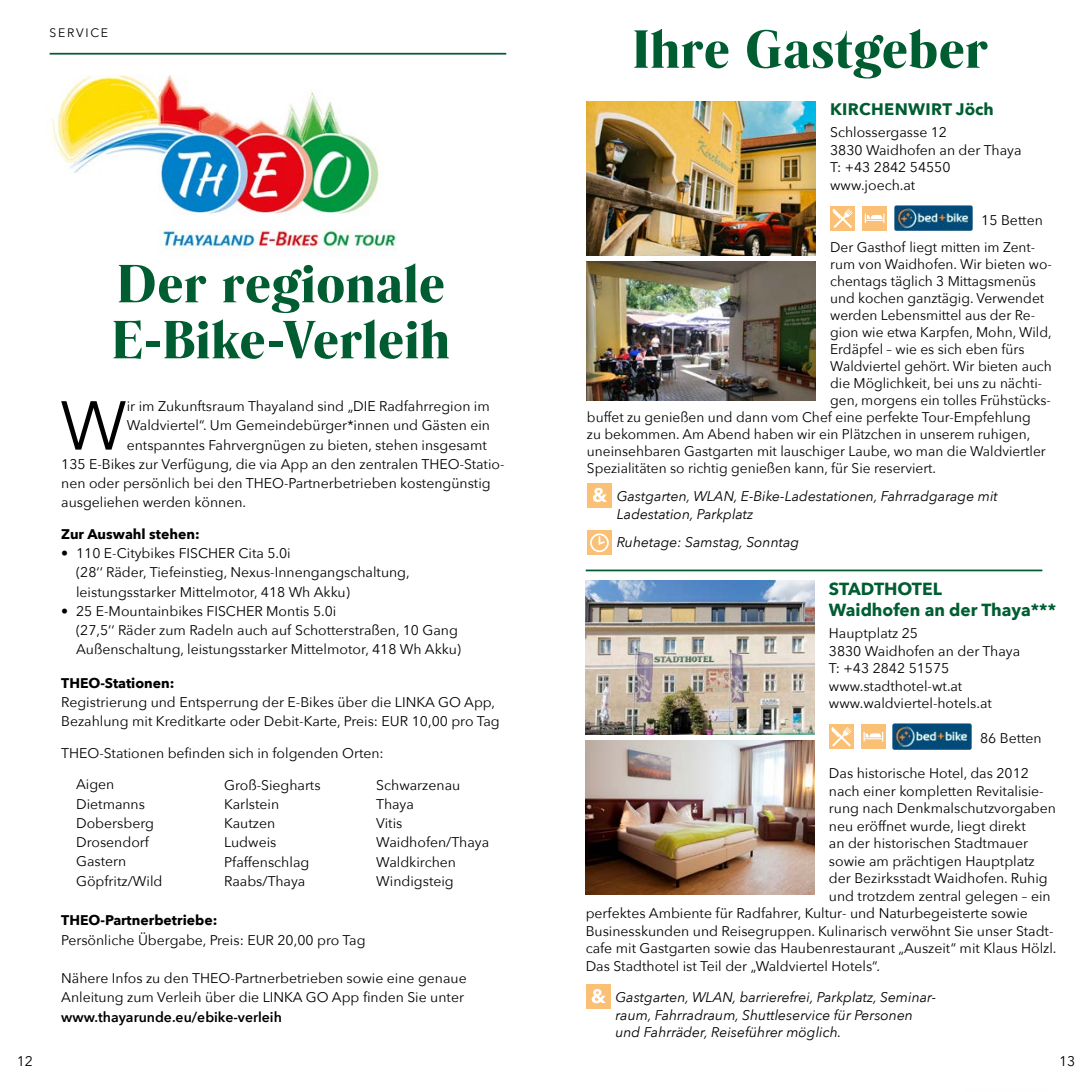
<style>
.page{position:relative;width:1092px;height:1092px;background:#fff}
.page>*{position:absolute;margin:0;border:0;box-sizing:border-box;transform-origin:0 0}
.t1{font:68.42px "Avenir Next";color:#000}
.t2{font:900 50.75px/56px "Rando Display";letter-spacing:.01em;color:#005d32}
.t3{font:700 17.5px/21px "Avenir Next";color:#005d32}
.t4{font:700 16.62px "Avenir Next";letter-spacing:.02em;color:#005d32}
.t5{font:14px/19.2px "Avenir Next";color:#000}
.t6{font:italic 14px/17.5px "Avenir Next";color:#000}
.t7{font:700 14px "Avenir Next";color:#000}
.t8{font:600 14px "Avenir Next";color:#000}
.t9{font:12.25px "Avenir Next";letter-spacing:.14em;color:#000}
</style>
<div class="page">
<img style="left:52px;top:75px;width:345px;height:182px">
<hr style="left:50px;top:53px;width:456px;height:2px;background:#005d32">
<div style="left:830px;top:206px;width:25px;height:25px;background:#fac075"></div>
<svg style="left:832px;top:208px;width:20px;height:20px"></svg>
<div style="left:862px;top:206px;width:25px;height:25px;background:#fac075"></div>
<svg style="left:864px;top:213px;width:20px;height:10px"></svg>
<img style="left:894px;top:205px;width:78px;height:26px">
<div style="left:587px;top:483px;width:25px;height:25px;background:#fac075"></div>
<svg style="left:593px;top:488px;width:14px;height:14px"></svg>
<div style="left:587px;top:530px;width:25px;height:25px;background:#fac075"></div>
<div style="left:590px;top:533px;width:18px;height:19px;border:2px solid #fff;border-radius:50%"></div>
<svg style="left:597px;top:535px;width:9px;height:11px"></svg>
<img style="left:587px;top:102px;width:228px;height:153px">
<img style="left:587px;top:262px;width:228px;height:139px">
<div style="left:828px;top:724px;width:25px;height:25px;background:#fac075"></div>
<svg style="left:831px;top:727px;width:20px;height:19px"></svg>
<div style="left:860px;top:724px;width:25px;height:25px;background:#fac075"></div>
<svg style="left:863px;top:732px;width:20px;height:9px"></svg>
<img style="left:892px;top:723px;width:79px;height:26px">
<div style="left:585px;top:984px;width:25px;height:25px;background:#fac075"></div>
<svg style="left:591px;top:989px;width:15px;height:14px"></svg>
<img style="left:585px;top:580px;width:229px;height:154px">
<hr style="left:585px;top:569px;width:457px;height:2px;background:#005d32">
<img style="left:585px;top:740px;width:229px;height:154px">
<p class="t9" style="left:50px;top:22px;width:60px">SERVICE</p>
<h2 class="t2" style="left:112px;top:255px;width:340px">Der regionale<br>E-Bike-Verleih</h2>
<h1 class="t1" style="left:60px;top:368px;width:68px">W</h1>
<p class="t5" style="left:127px;top:396px;width:364px">ir im Zukunftsraum Thayaland sind „DIE Radfahrregion im</p>
<p class="t5" style="left:127px;top:415px;width:365px">Waldviertel“. Um Gemeindebürger*innen und Gästen ein</p>
<p class="t5" style="left:127px;top:434px;width:361px">entspanntes Fahrvergnügen zu bieten, stehen insgesamt</p>
<p class="t5" style="left:61px;top:454px;width:445px">135 E-Bikes zur Verfügung, die via App an den zentralen THEO-Statio-</p>
<p class="t5" style="left:61px;top:473px;width:431px">nen oder persönlich bei den THEO-Partnerbetrieben kostengünstig</p>
<p class="t5" style="left:61px;top:492px;width:186px">ausgeliehen werden können.</p>
<p class="t7" style="left:61px;top:522px;width:140px">Zur Auswahl stehen:</p>
<p class="t5" style="left:76px;top:543px;width:335px;text-indent:-15px">• 110 E-Citybikes FISCHER Cita 5.0i<br>(28‘‘ Räder, Tiefeinstieg, Nexus-Innengangschaltung, leistungsstarker Mittelmotor, 418 Wh Akku)</p>
<p class="t5" style="left:76px;top:601px;width:386px;text-indent:-15px">• 25 E-Mountainbikes FISCHER Montis 5.0i<br>(27,5‘‘ Räder zum Radeln auch auf Schotterstraßen, 10 Gang<br>Außenschaltung, leistungsstarker Mittelmotor, 418 Wh Akku)</p>
<p class="t7" style="left:61px;top:670px;width:115px">THEO-Stationen:</p>
<p class="t5" style="left:61px;top:692px;width:440px">Registrierung und Entsperrung der E-Bikes über die LINKA GO App,<br>Bezahlung mit Kreditkarte oder Debit-Karte, Preis: EUR 10,00 pro Tag</p>
<p class="t5" style="left:61px;top:742px;width:324px">THEO-Stationen befinden sich in folgenden Orten:</p>
<p class="t5" style="left:76px;top:774px;width:88px">Aigen<br>Dietmanns<br>Dobersberg<br>Drosendorf<br>Gastern<br>Göpfritz/Wild</p>
<p class="t5" style="left:224px;top:774px;width:98px">Groß-Siegharts<br>Karlstein<br>Kautzen<br>Ludweis<br>Pfaffenschlag<br>Raabs/Thaya</p>
<p class="t5" style="left:376px;top:774px;width:114px">Schwarzenau<br>Thaya<br>Vitis<br>Waidhofen/Thaya<br>Waldkirchen<br>Windigsteig</p>
<p class="t7" style="left:61px;top:908px;width:158px">THEO-Partnerbetriebe:</p>
<p class="t5" style="left:61px;top:929px;width:306px">Persönliche Übergabe, Preis: EUR 20,00 pro Tag</p>
<p class="t5" style="left:61px;top:967px;width:407px">Nähere Infos zu den THEO-Partnerbetrieben sowie eine genaue<br>Anleitung zum Verleih über die LINKA GO App finden Sie unter</p>
<p class="t8" style="left:61px;top:1004px;width:222px">www.thayarunde.eu/ebike-verleih</p>
<h2 class="t2" style="left:632px;top:20px;width:357px">Ihre Gastgeber</h2>
<p class="t4" style="left:830px;top:94px;width:165px">KIRCHENWIRT Jöch</p>
<p class="t5" style="left:830px;top:123px;width:193px;line-height:17.5px">Schlossergasse 12<br>3830 Waidhofen an der Thaya<br>T: +43 2842 54550 www.joech.at</p>
<p class="t5" style="left:830px;top:205px;width:214px;line-height:27.5px;text-indent:151px">15 Betten<br>Der Gasthof liegt mitten im Zent-</p>
<p class="t5" style="left:830px;top:254px;width:223px">rum von Waidhofen. Wir bieten wo-</p>
<p class="t5" style="left:830px;top:271px;width:207px">chentags täglich 3 Mittagsmenüs</p>
<p class="t5" style="left:830px;top:288px;width:215px">und kochen ganztägig. Verwendet</p>
<p class="t5" style="left:830px;top:305px;width:206px">werden Lebensmittel aus der Re-</p>
<p class="t5" style="left:830px;top:322px;width:223px">gion wie etwa Karpfen, Mohn, Wild,</p>
<p class="t5" style="left:830px;top:339px;width:196px">Erdäpfel – wie es sich eben fürs</p>
<p class="t5" style="left:830px;top:356px;width:223px">Waldviertel gehört. Wir bieten auch</p>
<p class="t5" style="left:830px;top:373px;width:214px">die Möglichkeit, bei uns zu nächti-</p>
<p class="t5" style="left:830px;top:390px;width:222px">gen, morgens ein tolles Frühstücks-</p>
<p class="t5" style="left:587px;top:407px;width:445px">buffet zu genießen und dann vom Chef eine perfekte Tour-Empfehlung</p>
<p class="t5" style="left:587px;top:424px;width:445px">zu bekommen. Am Abend haben wir ein Plätzchen in unserem ruhigen,</p>
<p class="t5" style="left:587px;top:441px;width:460px">uneinsehbaren Gastgarten mit lauschiger Laube, wo man die Waldviertler</p>
<p class="t5" style="left:587px;top:458px;width:351px">Spezialitäten so richtig genießen kann, für Sie reserviert.</p>
<p class="t6" style="left:616px;top:486px;width:382px">Gastgarten, WLAN, E-Bike-Ladestationen, Fahrradgarage mit<br>Ladestation, Parkplatz</p>
<p class="t6" style="left:616px;top:532px;width:184px">Ruhetage: Samstag, Sonntag</p>
<p class="t3" style="left:828px;top:577px;width:229px">STADTHOTEL<br>Waidhofen an der Thaya***</p>
<p class="t5" style="left:828px;top:623px;width:193px;line-height:17.5px">Hauptplatz 25<br>3830 Waidhofen an der Thaya<br>T: +43 2842 51575 www.stadthotel-wt.at www.waldviertel-hotels.at</p>
<p class="t5" style="left:979px;top:728px;width:63px">86 Betten</p>
<p class="t5" style="left:828px;top:763px;width:201px">Das historische Hotel, das 2012</p>
<p class="t5" style="left:828px;top:780px;width:216px">nach einer kompletten Revitalisie-</p>
<p class="t5" style="left:828px;top:798px;width:228px">rung nach Denkmalschutzvorgaben</p>
<p class="t5" style="left:828px;top:815px;width:198px">neu eröffnet wurde, liegt direkt</p>
<p class="t5" style="left:828px;top:833px;width:201px">an der historischen Stadtmauer</p>
<p class="t5" style="left:828px;top:850px;width:207px">sowie am prächtigen Hauptplatz</p>
<p class="t5" style="left:828px;top:868px;width:220px">der Bezirksstadt Waidhofen. Ruhig</p>
<p class="t5" style="left:828px;top:885px;width:223px">und trotzdem zentral gelegen – ein</p>
<p class="t5" style="left:585px;top:903px;width:443px">perfektes Ambiente für Radfahrer, Kultur- und Naturbegeisterte sowie</p>
<p class="t5" style="left:585px;top:920px;width:469px">Businesskunden und Reisegruppen. Kulinarisch verwöhnt Sie unser Stadt-</p>
<p class="t5" style="left:585px;top:938px;width:472px">cafe mit Gastgarten sowie das Haubenrestaurant „Auszeit“ mit Klaus Hölzl.</p>
<p class="t5" style="left:585px;top:955px;width:296px">Das Stadthotel ist Teil der „Waldviertel Hotels“.</p>
<p class="t6" style="left:615px;top:987px;width:322px">Gastgarten, WLAN, barrierefrei, Parkplatz, Seminar&shy;raum, Fahrradraum, Shuttleservice für Personen und Fahrräder, Reiseführer möglich.</p>
<p class="t5" style="left:17px;top:1051px;width:18px">12</p>
<p class="t5" style="left:1058px;top:1051px;width:18px">13</p>
</div>
